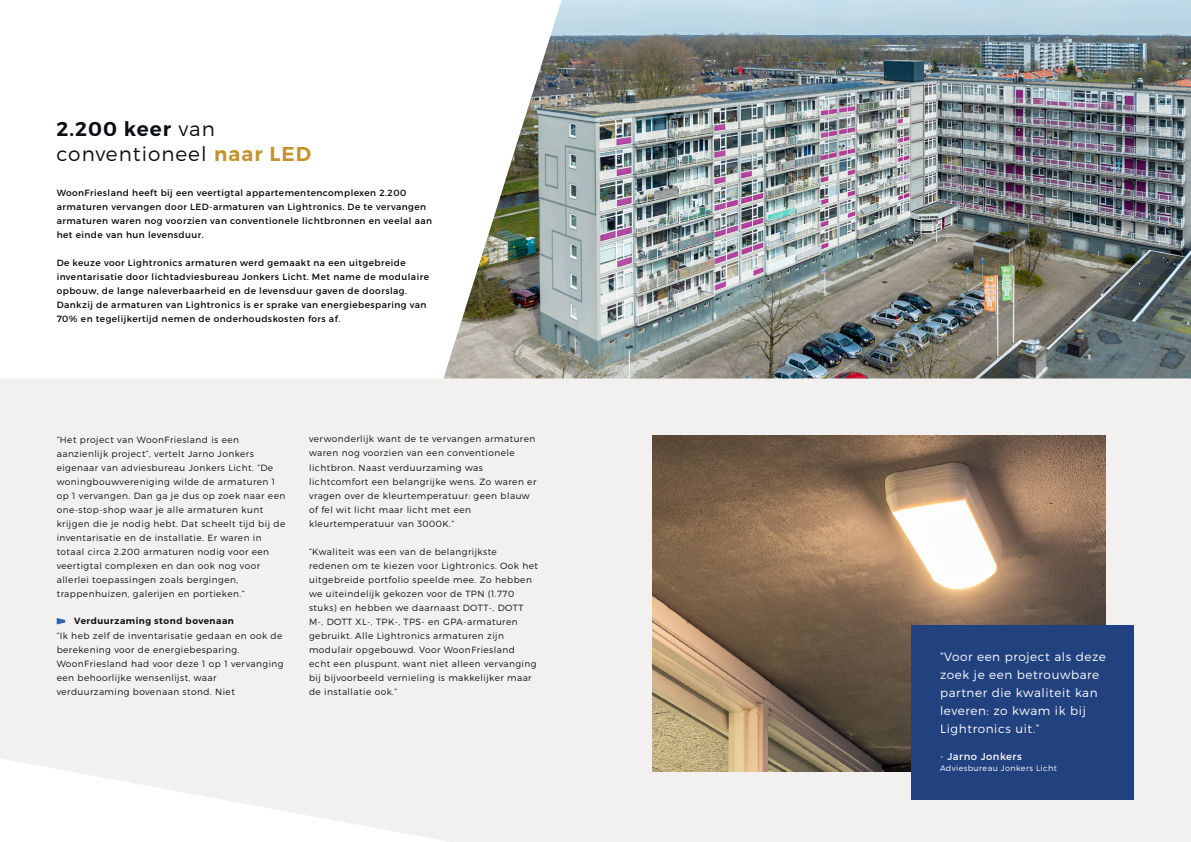
<style>
.page{position:relative;width:1191px;height:842px;background:#fff}
.page>*{position:absolute;margin:0;border:0;box-sizing:border-box;transform-origin:0 0}
.t1{font:20px "Trueno Lt";letter-spacing:.05em;color:#0a0f13}
.t2{font:20px "Trueno S Bd";letter-spacing:.05em;color:#0a0f13}
.t3{font:12px/18px "Trueno Lt";letter-spacing:.05em;color:#fff}
.t4{font:10px "Trueno Rg";letter-spacing:.05em;color:#fff}
.t5{font:9px/14px "Trueno Lt";letter-spacing:.05em;color:#0a0f13}
.t6{font:9px/14px "Trueno Rg";letter-spacing:.05em;color:#000}
.t7{font:9px "Trueno S Bd";letter-spacing:.055em;color:#0a0f13}
.t8{font:8px "Trueno Lt";letter-spacing:.05em;color:#fff}
.s1{font-family:"Trueno Lt"}
.s2{font-family:"Trueno S Bd";color:#c2932d}
</style>
<div class="page">
<img style="left:443px;top:0;width:748px;height:378px">
<div style="left:0;top:378px;width:1191px;height:464px;background:#f2f1ef"></div>
<svg style="left:57px;top:618px;width:8px;height:6px"></svg>
<img style="left:652px;top:435px;width:454px;height:336px">
<div style="left:911px;top:625px;width:223px;height:174px;background:#21417f"></div>
<h1 class="t2" style="left:57px;top:116px;width:160px">2.200 keer <span class="s1">van</span></h1>
<h1 class="t1" style="left:57px;top:141px;width:256px">conventioneel <span class="s2">naar LED</span></h1>
<p class="t6" style="left:57px;top:186px;width:377px">WoonFriesland heeft bij een veertigtal appartementencomplexen 2.200 armaturen vervangen door LED-armaturen van Lightronics. De te vervangen armaturen waren nog voorzien van conventionele lichtbronnen en veelal aan het einde van hun levensduur.</p>
<p class="t6" style="left:57px;top:256px;width:374px">De keuze voor Lightronics armaturen werd gemaakt na een uitgebreide inventarisatie door lichtadviesbureau Jonkers Licht. Met name de modulaire opbouw, de lange naleverbaarheid en de levensduur gaven de doorslag.<br>Dankzij de armaturen van Lightronics is er sprake van energiebesparing van 70% en tegelijkertijd nemen de onderhoudskosten fors af.</p>
<p class="t5" style="left:57px;top:432px;width:230px">“Het project van WoonFriesland is een aanzienlijk project”, vertelt Jarno Jonkers eigenaar van adviesbureau Jonkers Licht. “De woningbouwvereniging wilde de armaturen 1 op 1 vervangen. Dan ga je dus op zoek naar een one-stop-shop waar je alle armaturen kunt krijgen die je nodig hebt. Dat scheelt tijd bij de inventarisatie en de installatie. Er waren in totaal circa 2.200 armaturen nodig voor een veertigtal complexen en dan ook nog voor allerlei toepassingen zoals bergingen, trappenhuizen, galerijen en portieken.”</p>
<p class="t7" style="left:74px;top:616px;width:161px">Verduurzaming stond bovenaan</p>
<p class="t5" style="left:57px;top:628px;width:228px">“Ik heb zelf de inventarisatie gedaan en ook de berekening voor de energiebesparing.<br>WoonFriesland had voor deze 1 op 1 vervanging een behoorlijke wensenlijst, waar verduurzaming bovenaan stond. Niet</p>
<p class="t5" style="left:309px;top:432px;width:229px">verwonderlijk want de te vervangen armaturen waren nog voorzien van een conventionele lichtbron. Naast verduurzaming was lichtcomfort een belangrijke wens. Zo waren er vragen over de kleurtemperatuur: geen blauw of fel wit licht maar licht met een kleurtemperatuur van 3000K.”</p>
<p class="t5" style="left:309px;top:544px;width:230px">“Kwaliteit was een van de belangrijkste redenen om te kiezen voor Lightronics. Ook het uitgebreide portfolio speelde mee. Zo hebben we uiteindelijk gekozen voor de TPN (1.770 stuks) en hebben we daarnaast DOTT-, DOTT M-, DOTT XL-, TPK-, TPS- en GPA-armaturen gebruikt. Alle Lightronics armaturen zijn modulair opgebouwd. Voor WoonFriesland echt een pluspunt, want niet alleen vervanging bij bijvoorbeeld vernieling is makkelijker maar de installatie ook.”</p>
<h2 class="t3" style="left:940px;top:648px;width:167px">“Voor een project als deze zoek je een betrouwbare partner die kwaliteit kan leveren: zo kwam ik bij<br>Lightronics uit.”</h2>
<p class="t4" style="left:940px;top:750px;width:83px"><span class="s1">-</span> Jarno Jonkers</p>
<p class="t8" style="left:940px;top:763px;width:118px">Adviesbureau Jonkers Licht</p>
</div>
